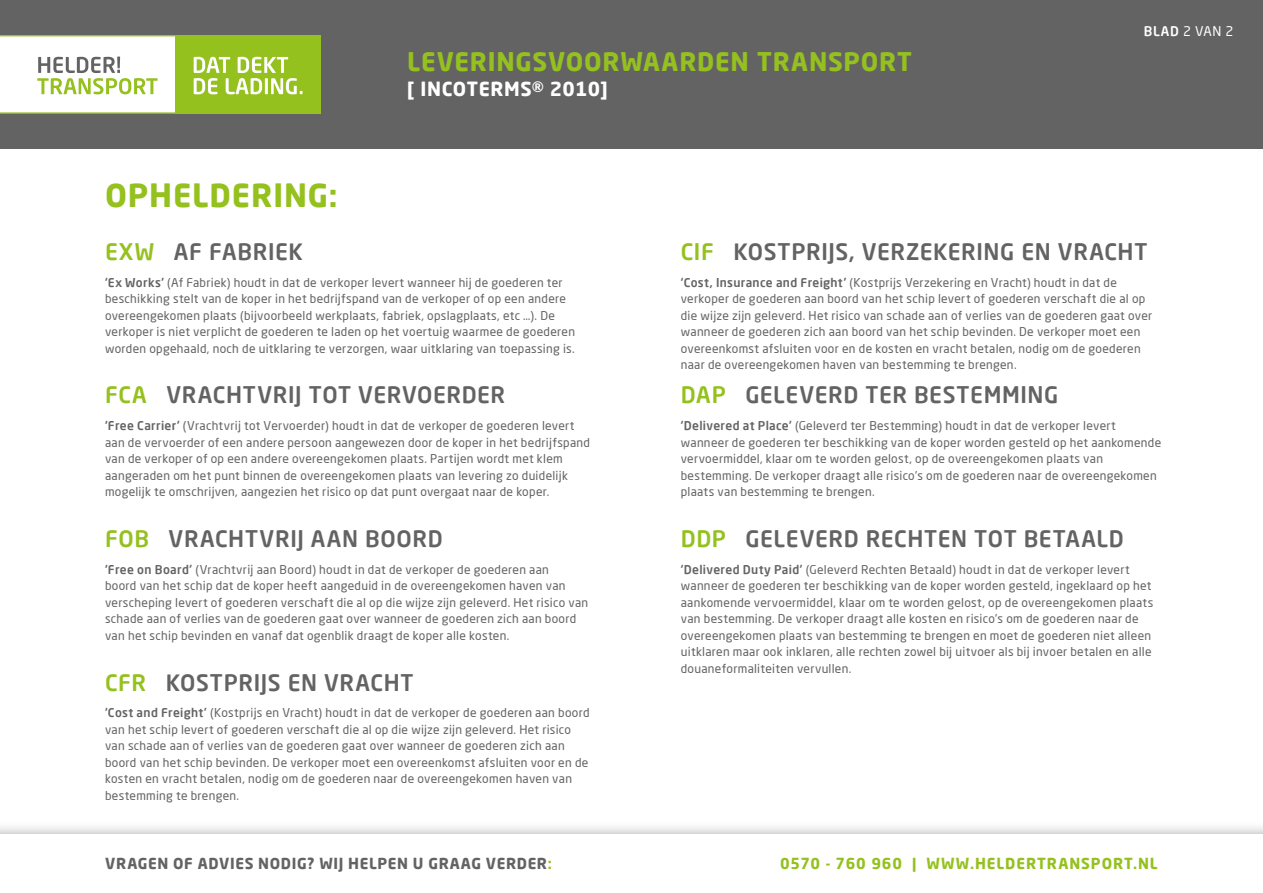
<style>
.page{position:relative;width:1263px;height:893px;background:#fff}
.page>*{position:absolute;margin:0;border:0;box-sizing:border-box;transform-origin:0 0}
.t1{font:700 31.5px "Neo Sans Pro";letter-spacing:.03em;color:#95c11f}
.t2{font:700 25.2px "Neo Sans Pro";letter-spacing:.03em;color:#95c11f}
.t3{font:500 22.5px "Neo Sans Pro";letter-spacing:.025em;color:#646363}
.t4{font:700 19.2px "Neo Sans Pro";letter-spacing:.03em;color:#fff}
.t5{font:700 15px "Neo Sans Pro";letter-spacing:.04em;color:#646363}
.t6{font:700 15px "Neo Sans Pro";letter-spacing:.06em;color:#95c11f}
.t7{font:13.2px "Neo Sans Pro";color:#fff}
.t8{font:12px/16.5px "Neo Sans Pro";letter-spacing:.025em;color:#646363}
.s1{color:#95c11f}
.s2{font-weight:500}
</style>
<div class="page">
<div style="left:0;top:0;width:1263px;height:149px;background:#646363"></div>
<svg style="left:0;top:35px;width:321px;height:79px;background:#cbdf96"></svg>
<svg style="left:0;top:827px;width:1263px;height:7px"></svg>
<h1 class="t1" style="left:105px;top:175px;width:234px">OPHELDERING:</h1>
<h3 class="t3" style="left:105px;top:237px;width:199px"><span class="s1">EXW</span> AF FABRIEK</h3>
<h2 class="t2" style="left:407px;top:45px;width:506px">LEVERINGSVOORWAARDEN TRANSPORT</h2>
<h3 class="t4" style="left:407px;top:77px;width:202px">[ INCOTERMS® 2010]</h3>
<p class="t7" style="left:1144px;top:23px;width:91px"><span class="s2">BLAD</span> 2 VAN 2</p>
<h3 class="t3" style="left:681px;top:237px;width:468px"><span class="s1">CIF</span> KOSTPRIJS, VERZEKERING EN VRACHT</h3>
<p class="t8" style="left:105px;top:274px;width:472px"><span class="s2">‘Ex Works’</span> (Af Fabriek) houdt in dat de verkoper levert wanneer hij de goederen ter beschikking stelt van de koper in het bedrijfspand van de verkoper of op een andere overeengekomen plaats (bijvoorbeeld werkplaats, fabriek, opslagplaats, etc …). De verkoper is niet verplicht de goederen te laden op het voertuig waarmee de goederen worden opgehaald, noch de uitklaring te verzorgen, waar uitklaring van toepassing is.</p>
<p class="t8" style="left:681px;top:274px;width:473px"><span class="s2">‘Cost, Insurance and Freight’</span> (Kostprijs Verzekering en Vracht) houdt in dat de verkoper de goederen aan boord van het schip levert of goederen verschaft die al op die wijze zijn geleverd. Het risico van schade aan of verlies van de goederen gaat over wanneer de goederen zich aan boord van het schip bevinden. De verkoper moet een overeenkomst afsluiten voor en de kosten en vracht betalen, nodig om de goederen naar de overeengekomen haven van bestemming te brengen.</p>
<h3 class="t3" style="left:105px;top:381px;width:402px"><span class="s1">FCA</span> VRACHTVRIJ TOT VERVOERDER</h3>
<h3 class="t3" style="left:681px;top:381px;width:379px"><span class="s1">DAP</span> GELEVERD TER BESTEMMING</h3>
<p class="t8" style="left:105px;top:417px;width:486px"><span class="s2">‘Free Carrier’</span> (Vrachtvrij tot Vervoerder) houdt in dat de verkoper de goederen levert aan de vervoerder of een andere persoon aangewezen door de koper in het bedrijfspand van de verkoper of op een andere overeengekomen plaats. Partijen wordt met klem aangeraden om het punt binnen de overeengekomen plaats van levering zo duidelijk mogelijk te omschrijven, aangezien het risico op dat punt overgaat naar de koper.</p>
<p class="t8" style="left:681px;top:417px;width:482px"><span class="s2">‘Delivered at Place’</span> (Geleverd ter Bestemming) houdt in dat de verkoper levert wanneer de goederen ter beschikking van de koper worden gesteld op het aankomende vervoermiddel, klaar om te worden gelost, op de overeengekomen plaats van bestemming. De verkoper draagt alle risico’s om de goederen naar de overeengekomen plaats van bestemming te brengen.</p>
<h3 class="t3" style="left:105px;top:524px;width:339px"><span class="s1">FOB</span> VRACHTVRIJ AAN BOORD</h3>
<h3 class="t3" style="left:681px;top:524px;width:445px"><span class="s1">DDP</span> GELEVERD RECHTEN TOT BETAALD</h3>
<p class="t8" style="left:105px;top:561px;width:485px"><span class="s2">‘Free on Board’</span> (Vrachtvrij aan Boord) houdt in dat de verkoper de goederen aan<br>boord van het schip dat de koper heeft aangeduid in de overeengekomen haven van verscheping levert of goederen verschaft die al op die wijze zijn geleverd. Het risico van schade aan of verlies van de goederen gaat over wanneer de goederen zich aan boord van het schip bevinden en vanaf dat ogenblik draagt de koper alle kosten.</p>
<p class="t8" style="left:681px;top:561px;width:474px"><span class="s2">‘Delivered Duty Paid’</span> (Geleverd Rechten Betaald) houdt in dat de verkoper levert wanneer de goederen ter beschikking van de koper worden gesteld, ingeklaard op het aankomende vervoermiddel, klaar om te worden gelost, op de overeengekomen plaats van bestemming. De verkoper draagt alle kosten en risico’s om de goederen naar de overeengekomen plaats van bestemming te brengen en moet de goederen niet alleen uitklaren maar ook inklaren, alle rechten zowel bij uitvoer als bij invoer betalen en alle douaneformaliteiten vervullen.</p>
<p class="t8" style="left:105px;top:704px;width:486px"><span class="s2">‘Cost and Freight’</span> (Kostprijs en Vracht) houdt in dat de verkoper de goederen aan boord van het schip levert of goederen verschaft die al op die wijze zijn geleverd. Het risico van schade aan of verlies van de goederen gaat over wanneer de goederen zich aan boord van het schip bevinden. De verkoper moet een overeenkomst afsluiten voor en de kosten en vracht betalen, nodig om de goederen naar de overeengekomen haven van bestemming te brengen.</p>
<h3 class="t3" style="left:105px;top:668px;width:310px"><span class="s1">CFR</span> KOSTPRIJS EN VRACHT</h3>
<p class="t5" style="left:105px;top:854px;width:448px">VRAGEN OF ADVIES NODIG? WIJ HELPEN U GRAAG VERDER<span class="s1">:</span></p>
<p class="t6" style="left:780px;top:854px;width:379px">0570 - 760 960 | WWW.HELDERTRANSPORT.NL</p>
</div>
